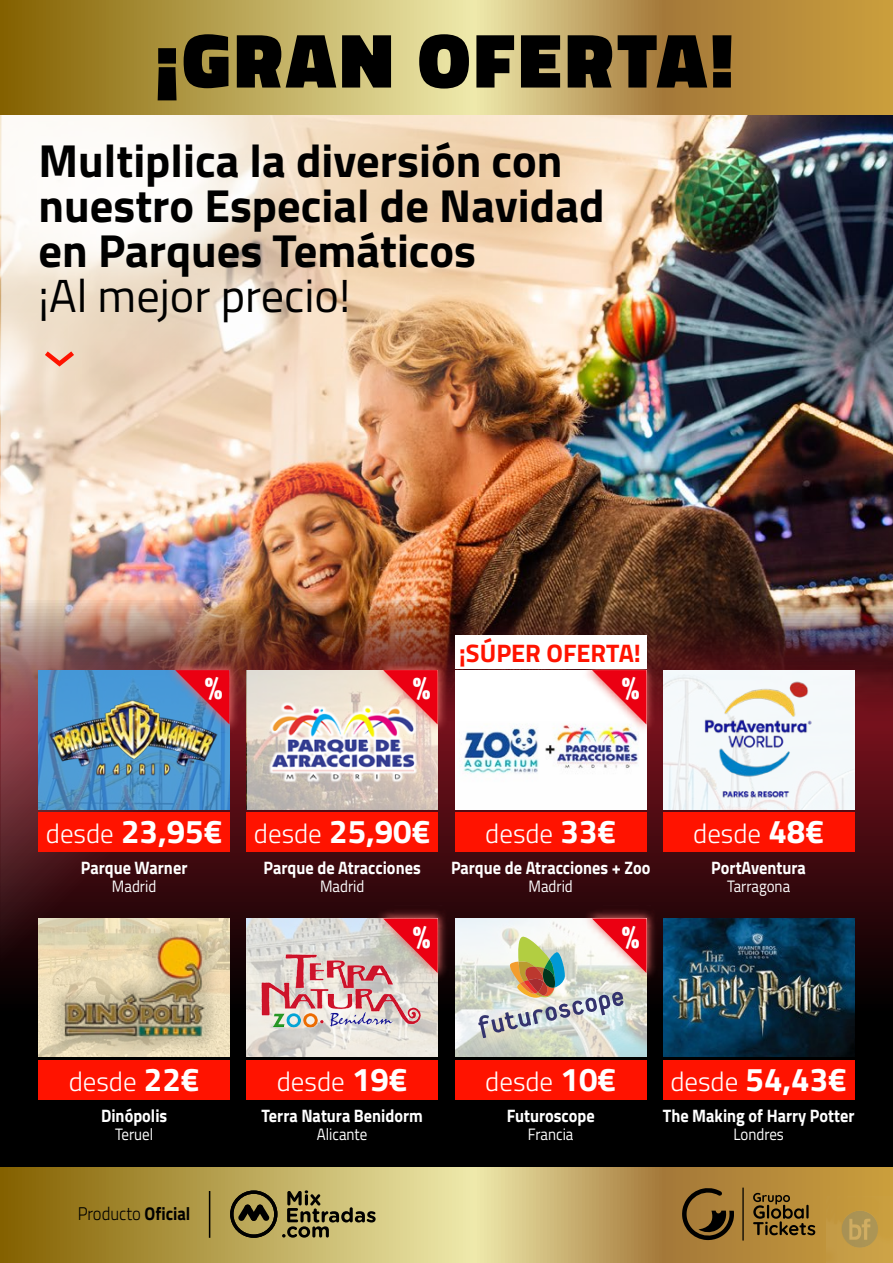
<style>
.page{position:relative;width:893px;height:1263px;background:#fff}
.page>*{position:absolute;margin:0;border:0;box-sizing:border-box;transform-origin:0 0}
.t1{font:900 78px "Titillium Web";letter-spacing:.05em;color:#000}
.t2{font:700 46.35px/45px "Titillium Web";color:#000}
.t3{font:46.35px "Titillium Web";color:#000}
.t4{font:700 33px "Titillium Web";color:#fff}
.t5{font:700 31.65px "Titillium Web";color:#fff}
.t6{font:300 27px "Titillium Web";color:#fff}
.t7{font:700 25.35px "Titillium Web";color:#ff1300}
.t8{font:300 18.3px "Titillium Web";color:#000;scale:.91 1}
.t9{font:700 18px "Titillium Web";color:#fff;scale:.91 1}
.t10{font:16.5px "Titillium Web";color:#fff;scale:.91 1}
.s1{font-weight:300;font-size:27px}
.s2{font-weight:700;font-size:33px}
.s3{font-weight:700}
</style>
<div class="page">
<div style="left:0;top:364px;width:893px;height:899px;background:#000"></div>
<img style="left:0;top:115px;width:893px;height:861px">
<svg style="left:40px;top:347px;width:39px;height:22px"></svg>
<svg style="left:0;top:1168px;width:893px;height:95px;background:#bba155"></svg>
<svg style="left:230px;top:1190px;width:146px;height:48px"></svg>
<hr style="left:209px;top:1191px;width:1px;height:47px;background:#000">
<svg style="left:682px;top:1188px;width:52px;height:52px"></svg>
<hr style="left:742px;top:1187px;width:2px;height:54px;background:#000">
<svg style="left:753px;top:1193px;width:62px;height:42px"></svg>
<svg style="left:0;top:0;width:893px;height:115px;background:#bca154"></svg>
<div style="left:38px;top:812px;width:192px;height:40px;background:#ff1300"></div>
<div style="left:247px;top:812px;width:191px;height:40px;background:#ff1300"></div>
<svg style="left:247px;top:671px;width:191px;height:138px;background:#d8cfc4"></svg>
<div style="left:455px;top:812px;width:191px;height:40px;background:#ff1300"></div>
<img style="left:455px;top:721px;width:191px;height:88px">
<div style="left:455px;top:671px;width:191px;height:50px;background:#fff"></div>
<div style="left:663px;top:812px;width:191px;height:40px;background:#ff1300"></div>
<div style="left:38px;top:1060px;width:192px;height:40px;background:#ff1300"></div>
<svg style="left:39px;top:918px;width:191px;height:138px;background:#e7dab6"></svg>
<div style="left:247px;top:1060px;width:191px;height:40px;background:#ff1300"></div>
<svg style="left:247px;top:918px;width:191px;height:138px;background:#dfded9"></svg>
<div style="left:455px;top:1060px;width:191px;height:40px;background:#ff1300"></div>
<svg style="left:455px;top:918px;width:191px;height:138px;background:#d8dfd6"></svg>
<div style="left:663px;top:1060px;width:191px;height:40px;background:#ff1300"></div>
<img style="left:663px;top:918px;width:191px;height:138px">
<img style="left:162px;top:657px;width:82px;height:81px">
<img style="left:39px;top:670px;width:191px;height:139px">
<img style="left:370px;top:657px;width:82px;height:81px">
<svg style="left:383px;top:670px;width:55px;height:54px"></svg>
<img style="left:579px;top:657px;width:81px;height:81px">
<svg style="left:592px;top:670px;width:54px;height:54px"></svg>
<img style="left:370px;top:905px;width:82px;height:81px">
<svg style="left:383px;top:919px;width:55px;height:54px;background:#e13740"></svg>
<img style="left:579px;top:905px;width:82px;height:81px">
<img style="left:259px;top:687px;width:172px;height:114px">
<img style="left:46px;top:927px;width:176px;height:124px">
<img style="left:653px;top:669px;width:210px;height:140px">
<img style="left:259px;top:950px;width:166px;height:87px">
<svg style="left:478px;top:919px;width:168px;height:119px;background:#d2c3ba"></svg>
<div style="left:455px;top:635px;width:191px;height:34px;background:#fff"></div>
<img style="left:826px;top:1196px;width:67px;height:67px">
<h1 class="t1" style="left:156px;top:3px;width:579px">¡GRAN OFERTA!</h1>
<h2 class="t2" style="left:38px;top:136px;width:567px">Multiplica la diversión con nuestro Especial de Navidad en Parques Temáticos</h2>
<h2 class="t3" style="left:38px;top:262px;width:313px">¡Al mejor precio!</h2>
<h3 class="t7" style="left:459px;top:633px;width:183px">¡SÚPER OFERTA!</h3>
<h3 class="t5" style="left:205px;top:664px;width:19px">%</h3>
<h3 class="t5" style="left:413px;top:664px;width:19px">%</h3>
<h3 class="t5" style="left:622px;top:664px;width:19px">%</h3>
<h3 class="t4" style="left:46px;top:806px;width:178px"><span class="s1">desde</span> 23,95€</h3>
<p class="t9" style="left:81px;top:854px;width:119px">Parque Warner</p>
<p class="t10" style="left:112px;top:874px;width:50px">Madrid</p>
<h3 class="t4" style="left:254px;top:806px;width:178px"><span class="s1">desde</span> 25,90€</h3>
<p class="t9" style="left:264px;top:854px;width:174px">Parque de Atracciones</p>
<p class="t10" style="left:320px;top:874px;width:50px">Madrid</p>
<h3 class="t6" style="left:485px;top:814px;width:132px">desde <span class="s2">33€</span></h3>
<p class="t9" style="left:451px;top:854px;width:221px">Parque de Atracciones + Zoo</p>
<p class="t10" style="left:528px;top:874px;width:50px">Madrid</p>
<h3 class="t5" style="left:413px;top:912px;width:19px">%</h3>
<h3 class="t5" style="left:622px;top:912px;width:19px">%</h3>
<h3 class="t6" style="left:693px;top:814px;width:132px">desde <span class="s2">48€</span></h3>
<p class="t9" style="left:711px;top:854px;width:106px">PortAventura</p>
<p class="t10" style="left:727px;top:874px;width:71px">Tarragona</p>
<h3 class="t6" style="left:69px;top:1062px;width:132px">desde <span class="s2">22€</span></h3>
<p class="t9" style="left:101px;top:1101px;width:74px">Dinópolis</p>
<p class="t10" style="left:115px;top:1122px;width:43px">Teruel</p>
<p class="t8" style="left:78px;top:1200px;width:125px">Producto <span class="s3">Oficial</span></p>
<h3 class="t6" style="left:277px;top:1062px;width:132px">desde <span class="s2">19€</span></h3>
<p class="t9" style="left:261px;top:1101px;width:179px">Terra Natura Benidorm</p>
<p class="t10" style="left:317px;top:1122px;width:57px">Alicante</p>
<h3 class="t6" style="left:485px;top:1062px;width:132px">desde <span class="s2">10€</span></h3>
<p class="t9" style="left:507px;top:1101px;width:98px">Futuroscope</p>
<p class="t10" style="left:528px;top:1122px;width:52px">Francia</p>
<h3 class="t4" style="left:670px;top:1054px;width:178px"><span class="s1">desde</span> 54,43€</h3>
<p class="t9" style="left:663px;top:1101px;width:212px">The Making of Harry Potter</p>
<p class="t10" style="left:733px;top:1122px;width:57px">Londres</p>
</div>
